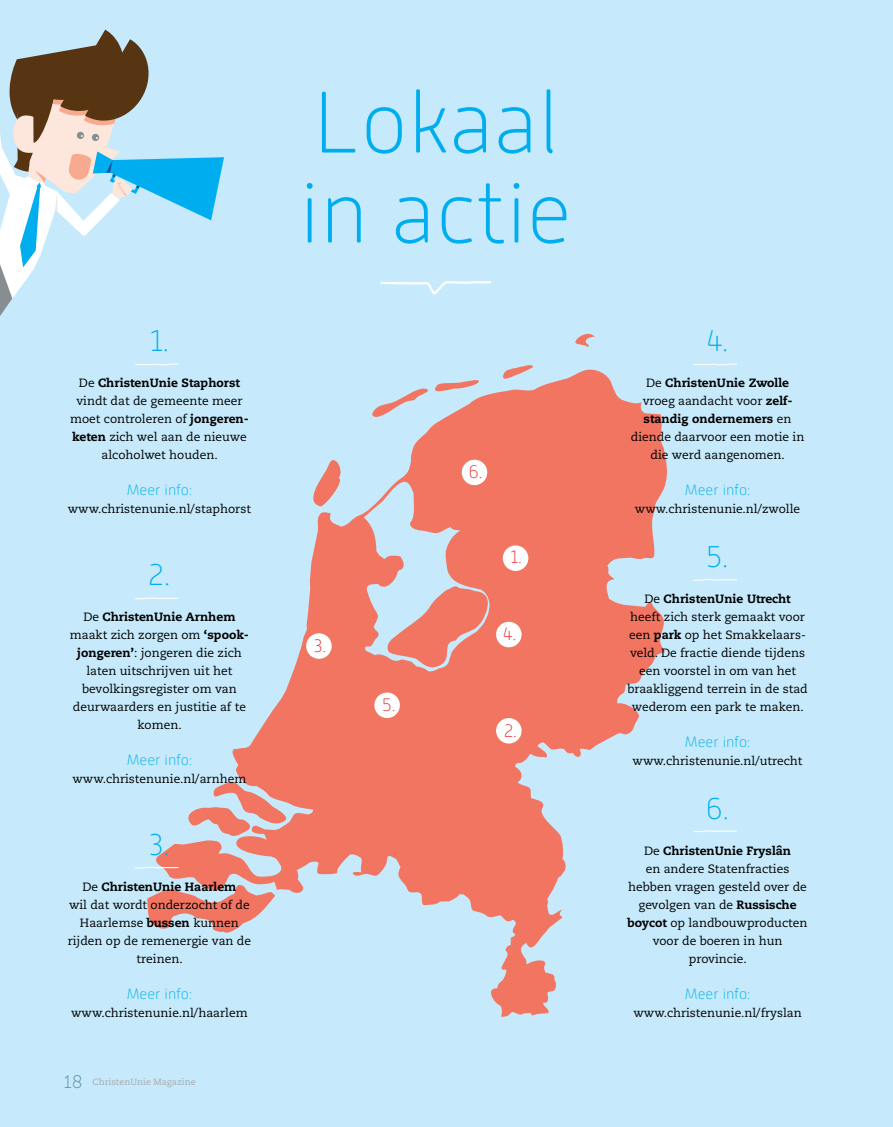
<style>
.page{position:relative;width:893px;height:1127px;background:#c6eafb}
.page>*{position:absolute;margin:0;border:0;box-sizing:border-box;transform-origin:0 0}
.t1{font:100 87px/90px "Alwyn New Rounded";color:#00aeef}
.t2{font:100 30px "Alwyn New Rounded";color:#00aeef}
.t3{font:100 18px "Alwyn New Rounded";color:#e73035}
.t4{font:100 15px "Alwyn New Rounded";color:#00aeef}
.t5{font:12px/18px "Caecilia LT Std";color:#000;text-align:center}
.t6{font:9px "Caecilia LT Std";color:#a7a9ac}
.s1{font-weight:800}
.s2{font-family:"Museo Sans 100";font-size:18px;color:#568c9e}
</style>
<div class="page">
<svg style="left:380px;top:281px;width:111px;height:14px"></svg>
<svg style="left:516px;top:365px;width:17px;height:3px"></svg>
<svg style="left:575px;top:333px;width:20px;height:14px"></svg>
<svg style="left:156px;top:368px;width:511px;height:649px"></svg>
<svg style="left:387px;top:586px;width:101px;height:85px"></svg>
<svg style="left:147px;top:883px;width:128px;height:52px"></svg>
<svg style="left:184px;top:781px;width:112px;height:57px"></svg>
<div style="left:503px;top:545px;width:25px;height:26px;background:#fff;border-radius:50%"></div>
<div style="left:462px;top:460px;width:25px;height:25px;background:#fff;border-radius:50%"></div>
<div style="left:306px;top:633px;width:26px;height:26px;background:#fff;border-radius:50%"></div>
<div style="left:374px;top:692px;width:26px;height:26px;background:#fff;border-radius:50%"></div>
<div style="left:496px;top:622px;width:26px;height:25px;background:#fff;border-radius:50%"></div>
<div style="left:496px;top:718px;width:26px;height:25px;background:#fff;border-radius:50%"></div>
<svg style="left:135px;top:363px;width:44px;height:3px"></svg>
<svg style="left:135px;top:597px;width:45px;height:3px"></svg>
<svg style="left:135px;top:866px;width:45px;height:3px"></svg>
<svg style="left:693px;top:363px;width:44px;height:3px"></svg>
<svg style="left:693px;top:579px;width:44px;height:2px"></svg>
<svg style="left:693px;top:830px;width:44px;height:3px"></svg>
<svg style="left:0;top:30px;width:224px;height:286px"></svg>
<h2 class="t2" style="left:150px;top:324px;width:20px">1.</h2>
<p class="t5" style="left:70px;top:374px;width:180px">De <span class="s1">ChristenUnie Staphorst </span>vindt dat de gemeente meer moet controleren of <span class="s1">jongeren&shy;keten</span> zich wel aan de nieuwe alcoholwet houden.</p>
<p class="t4" style="left:127px;top:481px;width:67px">Meer info:</p>
<p class="t5" style="left:68px;top:500px;width:185px">www.christenunie.nl/staphorst</p>
<h2 class="t2" style="left:149px;top:558px;width:23px">2.</h2>
<p class="t5" style="left:70px;top:608px;width:181px">De <span class="s1">ChristenUnie Arnhem </span>maakt zich zorgen om <span class="s1">‘spook&shy;jongeren’</span>: jongeren die zich laten uitschrijven uit het bevolkingsregister om van deurwaarders en justitie af te komen.</p>
<p class="t4" style="left:127px;top:751px;width:67px">Meer info:</p>
<p class="t5" style="left:73px;top:770px;width:175px">www.christenunie.nl/arnhem</p>
<h2 class="t2" style="left:149px;top:828px;width:22px">3.</h2>
<p class="t5" style="left:68px;top:878px;width:185px">De <span class="s1">ChristenUnie Haarlem<br></span>wil dat wordt onderzocht of de<br>Haarlemse <span class="s1">bussen</span> kunnen rijden op de remenergie van de treinen.</p>
<p class="t4" style="left:127px;top:985px;width:67px">Meer info:</p>
<p class="t5" style="left:71px;top:1004px;width:178px">www.christenunie.nl/haarlem</p>
<p class="t6" style="left:64px;top:1077px;width:134px"><span class="s2">18</span> ChristenUnie Magazine</p>
<h1 class="t1" style="left:299px;top:78px;width:274px">Lokaal in actie</h1>
<h3 class="t3" style="left:314px;top:636px;width:14px">3.</h3>
<h3 class="t3" style="left:382px;top:695px;width:14px">5.</h3>
<h3 class="t3" style="left:469px;top:462px;width:15px">6.</h3>
<h3 class="t3" style="left:511px;top:547px;width:13px">1.</h3>
<h3 class="t3" style="left:503px;top:624px;width:14px">4.</h3>
<h3 class="t3" style="left:504px;top:721px;width:14px">2.</h3>
<h2 class="t2" style="left:707px;top:324px;width:23px">4.</h2>
<p class="t5" style="left:631px;top:374px;width:175px">De <span class="s1">ChristenUnie Zwolle </span>vroeg aandacht voor <span class="s1">zelf&shy;standig ondernemers</span> en diende daarvoor een motie in die werd aangenomen.</p>
<p class="t4" style="left:685px;top:481px;width:67px">Meer info:</p>
<p class="t5" style="left:635px;top:500px;width:167px">www.christenunie.nl/zwolle</p>
<h2 class="t2" style="left:707px;top:540px;width:23px">5.</h2>
<p class="t5" style="left:627px;top:590px;width:182px">De <span class="s1">ChristenUnie Utrecht<br></span>heeft zich sterk gemaakt voor een <span class="s1">park</span> op het Smakkelaars&shy;veld. De fractie diende tijdens een voorstel in om van het braakliggend terrein in de stad wederom een park te maken.</p>
<p class="t4" style="left:685px;top:733px;width:67px">Meer info:</p>
<p class="t5" style="left:633px;top:752px;width:171px">www.christenunie.nl/utrecht</p>
<h2 class="t2" style="left:706px;top:792px;width:24px">6.</h2>
<p class="t5" style="left:628px;top:842px;width:182px">De <span class="s1">ChristenUnie Fryslân<br></span>en andere Statenfracties hebben vragen gesteld over de gevolgen van de <span class="s1">Russische boycot</span> op landbouwproducten voor de boeren in hun provincie.</p>
<p class="t4" style="left:685px;top:985px;width:67px">Meer info:</p>
<p class="t5" style="left:633px;top:1004px;width:170px">www.christenunie.nl/fryslan</p>
</div>
